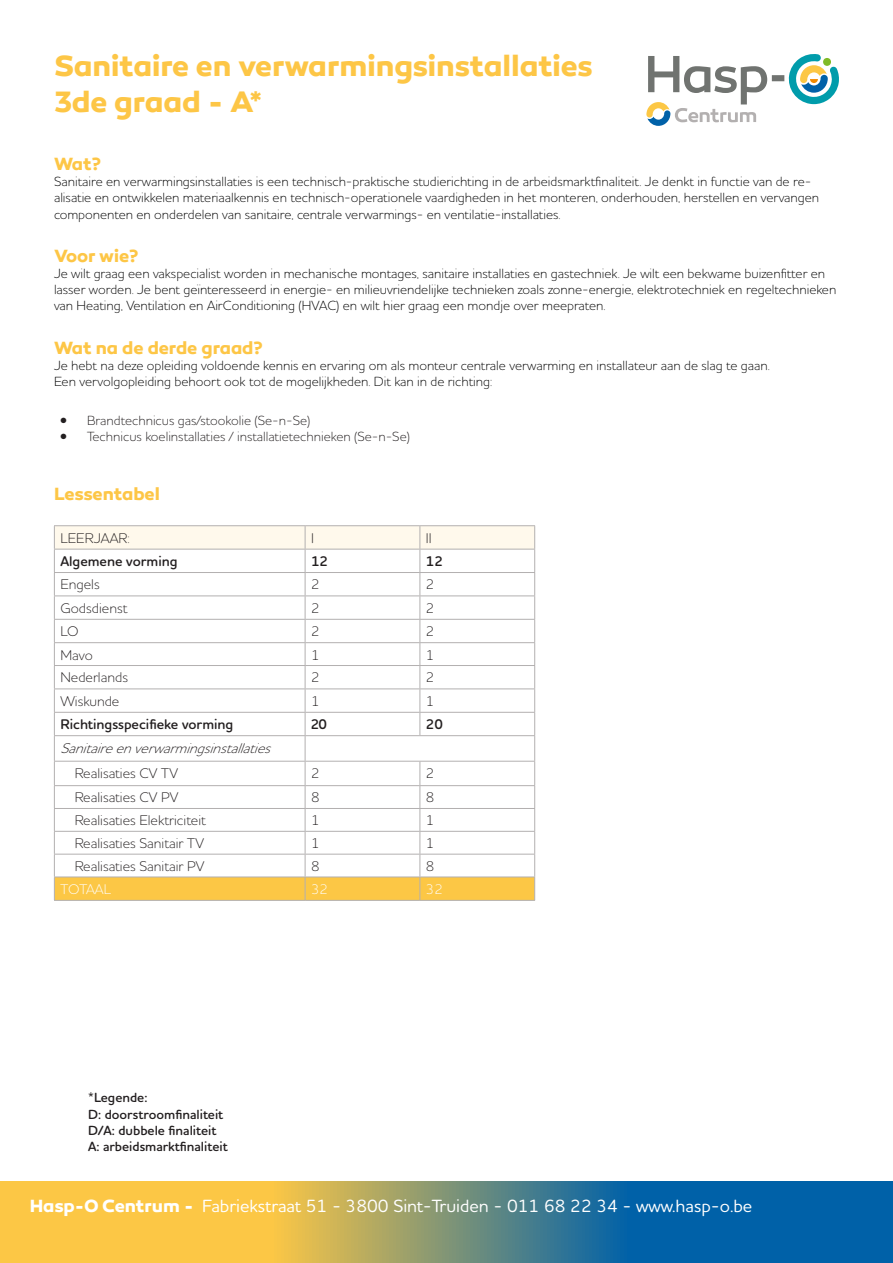
<style>
.page{position:relative;width:893px;height:1263px;background:#fff}
.page>*{position:absolute;margin:0;border:0;box-sizing:border-box;transform-origin:0 0}
.t1{font:700 30px "Canaro";letter-spacing:-.005em;color:#fdc646}
.t2{font:500 18px "Houschka Rounded";color:#fff}
.t3{font:700 18px "Canaro";letter-spacing:-.005em;color:#fdc646}
.t4{font:300 14.25px "Houschka Rounded";color:#231f20}
.t5{font:600 14.25px "Houschka Rounded";color:#231f20}
.t6{font:italic 300 14.25px "Houschka Rounded";color:#231f20}
.t7{font:300 14.25px "Houschka Rounded";color:#fff}
.t8{font:300 13.5px/16.2px "Houschka Rounded";color:#000}
.t9{font:300 13.5px "Houschka Rounded";color:#231f20}
.t10{font:600 13.5px "Houschka Rounded";color:#231f20}
.s1{font-family:"Canaro";font-weight:700}
</style>
<div class="page">
<hr style="left:54px;top:525px;width:251px;height:1px;background:#b3b0b0">
<hr style="left:305px;top:525px;width:115px;height:1px;background:#b3b0b0">
<hr style="left:420px;top:525px;width:115px;height:1px;background:#b3b0b0">
<svg style="left:54px;top:526px;width:481px;height:374px"></svg>
<hr style="left:54px;top:900px;width:251px;height:1px;background:#b3b0b0">
<hr style="left:305px;top:900px;width:115px;height:1px;background:#b3b0b0">
<hr style="left:420px;top:900px;width:115px;height:1px;background:#b3b0b0">
<svg style="left:646px;top:54px;width:193px;height:72px"></svg>
<svg style="left:0;top:1181px;width:893px;height:82px;background:#7f9476"></svg>
<p class="t1" style="left:54px;top:48px;width:541px">Sanitaire en verwarmingsinstallaties</p>
<p class="t1" style="left:54px;top:84px;width:209px">3de graad - A*</p>
<p class="t3" style="left:54px;top:153px;width:48px">Wat?</p>
<p class="t8" style="left:54px;top:173px;width:767px">Sanitaire en verwarmingsinstallaties is een technisch-praktische studierichting in de arbeidsmarktfinaliteit. Je denkt in functie van de re&shy;alisatie en ontwikkelen materiaalkennis en technisch-operationele vaardigheden in het monteren, onderhouden, herstellen en vervangen componenten en onderdelen van sanitaire, centrale verwarmings- en ventilatie-installaties.</p>
<p class="t3" style="left:54px;top:244px;width:86px">Voor wie?</p>
<p class="t8" style="left:54px;top:265px;width:784px">Je wilt graag een vakspecialist worden in mechanische montages, sanitaire installaties en gastechniek. Je wilt een bekwame buizenfitter en lasser worden. Je bent geïnteresseerd in energie- en milieuvriendelijke technieken zoals zonne-energie, elektrotechniek en regeltechnieken van Heating, Ventilation en AirConditioning (HVAC) en wilt hier graag een mondje over meepraten.</p>
<p class="t3" style="left:54px;top:336px;width:210px">Wat na de derde graad?</p>
<p class="t8" style="left:54px;top:357px;width:717px">Je hebt na deze opleiding voldoende kennis en ervaring om als monteur centrale verwarming en installateur aan de slag te gaan.</p>
<p class="t8" style="left:54px;top:373px;width:440px">Een vervolgopleiding behoort ook tot de mogelijkheden. Dit kan in de richting:</p>
<p class="t9" style="left:60px;top:411px;width:252px">• Brandtechnicus gas/stookolie (Se-n-Se)</p>
<p class="t9" style="left:60px;top:427px;width:351px">• Technicus koelinstallaties / installatietechnieken (Se-n-Se)</p>
<p class="t3" style="left:54px;top:483px;width:107px">Lessentabel</p>
<p class="t4" style="left:60px;top:528px;width:71px">LEERJAAR:</p>
<p class="t4" style="left:311px;top:528px;width:4px">I</p>
<p class="t4" style="left:426px;top:528px;width:7px">II</p>
<p class="t5" style="left:60px;top:552px;width:119px">Algemene vorming</p>
<p class="t5" style="left:311px;top:552px;width:19px">12</p>
<p class="t5" style="left:426px;top:552px;width:19px">12</p>
<p class="t4" style="left:60px;top:575px;width:41px">Engels</p>
<p class="t4" style="left:311px;top:575px;width:10px">2</p>
<p class="t4" style="left:426px;top:575px;width:10px">2</p>
<p class="t4" style="left:60px;top:598px;width:69px">Godsdienst</p>
<p class="t4" style="left:311px;top:598px;width:10px">2</p>
<p class="t4" style="left:426px;top:598px;width:10px">2</p>
<p class="t4" style="left:60px;top:622px;width:20px">LO</p>
<p class="t4" style="left:311px;top:622px;width:10px">2</p>
<p class="t4" style="left:426px;top:622px;width:10px">2</p>
<p class="t4" style="left:60px;top:645px;width:34px">Mavo</p>
<p class="t4" style="left:311px;top:645px;width:10px">1</p>
<p class="t4" style="left:426px;top:645px;width:10px">1</p>
<p class="t4" style="left:60px;top:668px;width:69px">Nederlands</p>
<p class="t4" style="left:311px;top:668px;width:10px">2</p>
<p class="t4" style="left:426px;top:668px;width:10px">2</p>
<p class="t4" style="left:60px;top:691px;width:61px">Wiskunde</p>
<p class="t4" style="left:311px;top:691px;width:10px">1</p>
<p class="t4" style="left:426px;top:691px;width:10px">1</p>
<p class="t5" style="left:60px;top:715px;width:175px">Richtingsspecifieke vorming</p>
<p class="t5" style="left:311px;top:715px;width:18px">20</p>
<p class="t5" style="left:426px;top:715px;width:19px">20</p>
<p class="t6" style="left:60px;top:738px;width:217px">Sanitaireenverwarmingsinstallaties</p>
<p class="t4" style="left:75px;top:764px;width:105px">Realisaties CV TV</p>
<p class="t4" style="left:311px;top:764px;width:10px">2</p>
<p class="t4" style="left:426px;top:764px;width:10px">2</p>
<p class="t4" style="left:75px;top:788px;width:105px">Realisaties CV PV</p>
<p class="t4" style="left:311px;top:788px;width:10px">8</p>
<p class="t4" style="left:426px;top:788px;width:10px">8</p>
<p class="t4" style="left:75px;top:811px;width:133px">Realisaties Elektriciteit</p>
<p class="t4" style="left:311px;top:811px;width:10px">1</p>
<p class="t4" style="left:426px;top:811px;width:10px">1</p>
<p class="t4" style="left:75px;top:834px;width:131px">Realisaties Sanitair TV</p>
<p class="t4" style="left:311px;top:834px;width:10px">1</p>
<p class="t4" style="left:426px;top:834px;width:10px">1</p>
<p class="t4" style="left:75px;top:857px;width:131px">Realisaties Sanitair PV</p>
<p class="t4" style="left:311px;top:857px;width:10px">8</p>
<p class="t4" style="left:426px;top:857px;width:10px">8</p>
<p class="t7" style="left:60px;top:879px;width:52px">TOTAAL</p>
<p class="t7" style="left:311px;top:879px;width:19px">32</p>
<p class="t7" style="left:426px;top:879px;width:19px">32</p>
<p class="t10" style="left:88px;top:1089px;width:61px">*Legende:</p>
<p class="t10" style="left:88px;top:1105px;width:137px">D: doorstroomfinaliteit</p>
<p class="t10" style="left:88px;top:1121px;width:130px">D/A: dubbele finaliteit</p>
<p class="t10" style="left:88px;top:1138px;width:141px">A: arbeidsmarktfinaliteit</p>
<p class="t2" style="left:30px;top:1194px;width:724px"><span class="s1">Hasp-O Centrum -</span> Fabriekstraat 51 - 3800 Sint-Truiden - 011 68 22 34 - www.hasp-o.be</p>
</div>
